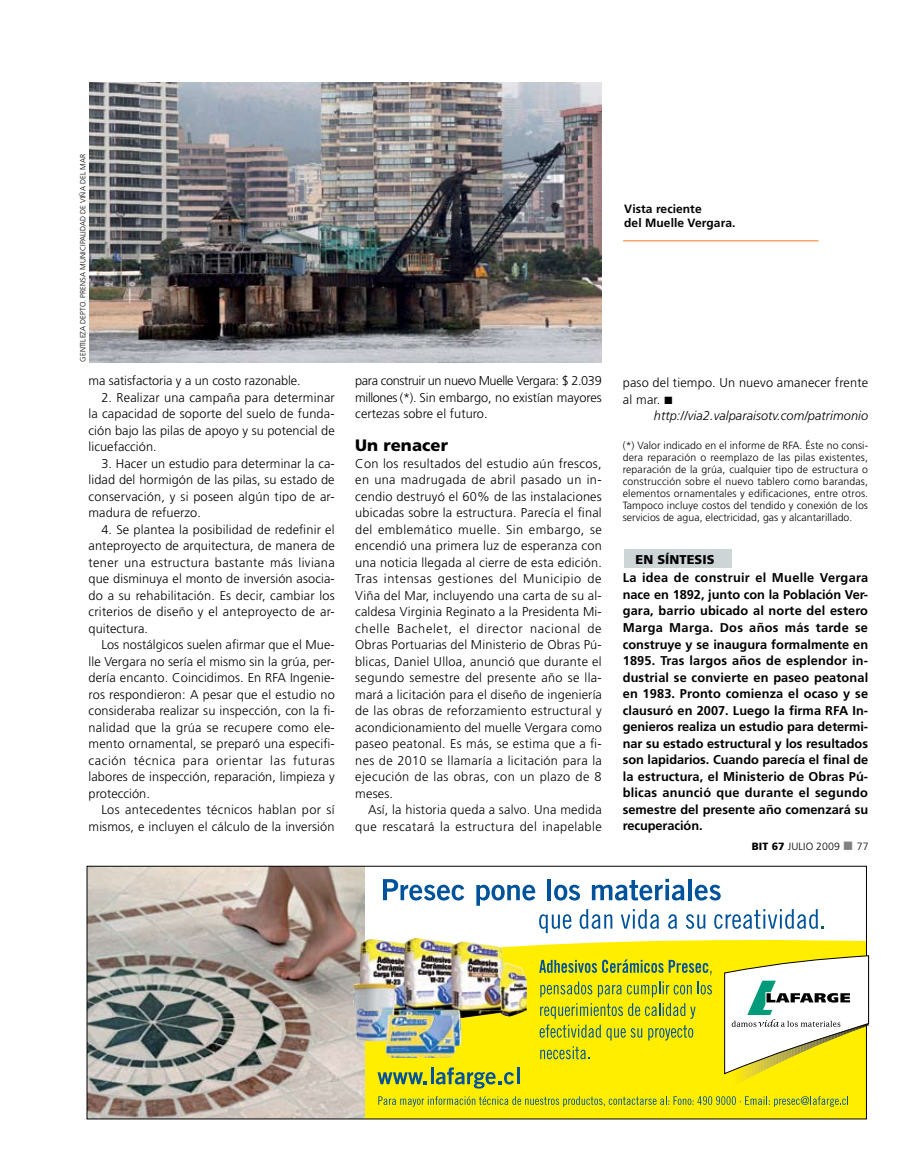
<style>
.page{position:relative;width:915px;height:1170px;background:#fff}
.page>*{position:absolute;margin:0;border:0;box-sizing:border-box;transform-origin:0 0}
.t1{font:900 16.5px "Frutiger";letter-spacing:.005em;color:#000}
.t2{font:300 12.75px/16.5px "Frutiger";letter-spacing:.01em;color:#000;text-align:justify}
.t3{font:700 12.75px/16.5px "Frutiger";color:#000;text-align:justify}
.t4{font:italic 300 12.75px "Frutiger";letter-spacing:.005em;color:#000}
.t5{font:900 12.75px "Frutiger";letter-spacing:.005em;color:#000}
.t6{font:700 12px/13.5px "Frutiger";letter-spacing:.005em;color:#000}
.t7{font:300 10.5px/12px "Frutiger";letter-spacing:.01em;color:#000;text-align:justify}
.t8{font:300 7.5px "Frutiger";letter-spacing:.005em;color:#000}
.s1{font-weight:900}
.s2{color:#808284}
</style>
<div class="page">
<div style="left:624px;top:550px;width:107px;height:18px;background:#cdd5d6"></div>
<hr style="left:623px;top:240px;width:195px;height:1px;background:#f47920">
<img style="left:89px;top:82px;width:512px;height:280px">
<svg style="left:364px;top:933px;width:500px;height:184px;background:#fdee1a"></svg>
<img style="left:89px;top:867px;width:275px;height:250px">
<img style="left:355px;top:1010px;width:171px;height:47px">
<img style="left:352px;top:937px;width:174px;height:73px">
<svg style="left:540px;top:1046px;width:49px;height:13px"></svg>
<svg style="left:539px;top:1024px;width:61px;height:13px"></svg>
<svg style="left:606px;top:1027px;width:36px;height:13px"></svg>
<svg style="left:648px;top:1025px;width:45px;height:15px"></svg>
<svg style="left:540px;top:981px;width:171px;height:37px;background:#d1d21b"></svg>
<svg style="left:539px;top:959px;width:57px;height:13px"></svg>
<svg style="left:602px;top:959px;width:109px;height:16px;background:#b1be2f"></svg>
<svg style="left:383px;top:879px;width:81px;height:21px"></svg>
<svg style="left:476px;top:884px;width:59px;height:21px"></svg>
<hr style="left:547px;top:879px;width:4px;height:21px;background:#00539b">
<svg style="left:554px;top:884px;width:26px;height:16px"></svg>
<svg style="left:591px;top:878px;width:93px;height:22px"></svg>
<hr style="left:688px;top:879px;width:3px;height:21px;background:#00539b">
<svg style="left:694px;top:884px;width:26px;height:16px"></svg>
<svg style="left:539px;top:914px;width:32px;height:19px"></svg>
<svg style="left:579px;top:909px;width:33px;height:19px"></svg>
<svg style="left:620px;top:909px;width:38px;height:19px"></svg>
<svg style="left:668px;top:914px;width:8px;height:14px"></svg>
<svg style="left:686px;top:914px;width:19px;height:14px"></svg>
<svg style="left:714px;top:909px;width:109px;height:19px"></svg>
<svg style="left:378px;top:1096px;width:470px;height:10px;background:#c6cb21"></svg>
<svg style="left:377px;top:1072px;width:50px;height:12px"></svg>
<hr style="left:430px;top:1067px;width:3px;height:17px;background:#00539b">
<svg style="left:435px;top:1067px;width:79px;height:21px;background:#b0be2f"></svg>
<hr style="left:516px;top:1067px;width:3px;height:17px;background:#00539b">
<svg style="left:724px;top:955px;width:144px;height:132px"></svg>
<p class="t8" style="left:79px;top:361px;width:209px;rotate:-90deg">Gentileza depto. prensa m unicipalidad de viña del mar</p>
<p class="t2" style="left:88px;top:372px;width:213px">ma satisfactoria y a un costo razonable.</p>
<p class="t2" style="left:88px;top:389px;width:248px;text-indent:13px">2. Realizar una campaña para determinar la capacidad de soporte del suelo de funda&shy;ción bajo las pilas de apoyo y su potencial de licuefacción.</p>
<p class="t2" style="left:88px;top:455px;width:247px;text-indent:13px">3. Hacer un estudio para determinar la ca&shy;lidad del hormigón de las pilas, su estado de conservación, y si poseen algún tipo de ar&shy;madura de refuerzo.</p>
<p class="t2" style="left:88px;top:521px;width:248px;text-indent:13px">4. Se plantea la posibilidad de redefinir el anteproyecto de arquitectura, de manera de tener una estructura bastante más liviana que disminuya el monto de inversión asocia&shy;do a su rehabilitación. Es decir, cambiar los criterios de diseño y el anteproyecto de ar&shy;quitectura.</p>
<p class="t2" style="left:88px;top:636px;width:248px;text-indent:13px">Los nostálgicos suelen afirmar que el Mue&shy;lle Vergara no sería el mismo sin la grúa, per&shy;dería encanto. Coincidimos. En RFA Ingenie&shy;ros respondieron: A pesar que el estudio no consideraba realizar su inspección, con la fi&shy;nalidad que la grúa se recupere como ele&shy;mento ornamental, se preparó una especifi&shy;cación técnica para orientar las futuras labores de inspección, reparación, limpieza y protección.</p>
<p class="t2" style="left:88px;top:801px;width:247px;text-align:right">Los antecedentes técnicos hablan por sí mismos, e incluyen el cálculo de la inversión</p>
<p class="t2" style="left:355px;top:372px;width:248px">para construir un nuevo Muelle Vergara: $ 2.039 millones (*). Sin embargo, no existían mayores certezas sobre el futuro.</p>
<p class="t1" style="left:355px;top:435px;width:94px">Un renacer</p>
<p class="t2" style="left:355px;top:455px;width:248px">C on los resultados del estudio aún frescos, en una madrugada de abril pasado un in&shy;cendio destruyó el 60% de las instalaciones ubicadas sobre la estructura. Parecía el final del emblemático muelle. Sin embargo, se encendió una primera luz de esperanza con una noticia llegada al cierre de esta edición.<br>Tras intensas gestiones del Municipio de Viña del Mar, incluyendo una carta de su al&shy;caldesa Virginia Reginato a la Presidenta Mi&shy;chelle Bachelet, el director nacional de Obras Portuarias del Ministerio de Obras Pú&shy;blicas, Daniel U lloa, anunció que durante el segundo semestre del presente año se lla&shy;mará a licitación para el diseño de ingeniería de las obras de reforzamiento estructural y acondicionamiento del muelle Vergara como paseo peatonal. Es más, se estima que a fi&shy;nes de 2010 se llamaría a licitación para la ejecución de las obras, con un plazo de 8 meses.</p>
<p class="t2" style="left:355px;top:801px;width:248px;text-align:right">Así, la historia queda a salvo. U na medida que rescatará la estructura del inapelable</p>
<p class="t6" style="left:624px;top:202px;width:113px">Vista reciente<br>del Muelle Vergara.</p>
<p class="t2" style="left:622px;top:374px;width:247px">paso del tiempo. U n nuevo amanecer frente al mar. ■</p>
<p class="t4" style="left:653px;top:408px;width:216px">http://via2.valparaisotv.com/patrimonio</p>
<p class="t7" style="left:622px;top:439px;width:247px">(*) Valor indicado en el informe de RFA. Éste no consi&shy;dera reparación o reemplazo de las pilas existentes, reparación de la grúa, cualquier tipo de estructura o construcción sobre el nuevo tablero como barandas, elementos ornamentales y edificaciones, entre otros.<br>Tampoco incluye costos del tendido y conexión de los servicios de agua, electricidad, gas y alcantarillado.</p>
<p class="t5" style="left:635px;top:552px;width:67px">en síntesis</p>
<p class="t3" style="left:622px;top:569px;width:247px">La idea de construir el Muelle Vergara nace en 1892, junto con la Población Ver&shy;gara, barrio ubicado al norte del estero Marga Marga. Dos años más tarde se construye y se inaugura formalmente en 1895. Tras largos años de esplendor in&shy;dustrial se convierte en paseo peatonal en 1983. Pronto comienza el ocaso y se clausuró en 2007. Luego la firma RFA In&shy;genieros realiza un estudio para determi&shy;nar su estado estructural y los resultados son lapidarios. Cuando parecía el final de la estructura, el Ministerio de Obras Pú&shy;blicas anunció que durante el segundo semestre del presente año comenzará su recuperación.</p>
<p class="t7" style="left:751px;top:839px;width:118px"><span class="s1">BIT 67</span> julio 2009 <span class="s2">■</span> 77</p>
</div>
